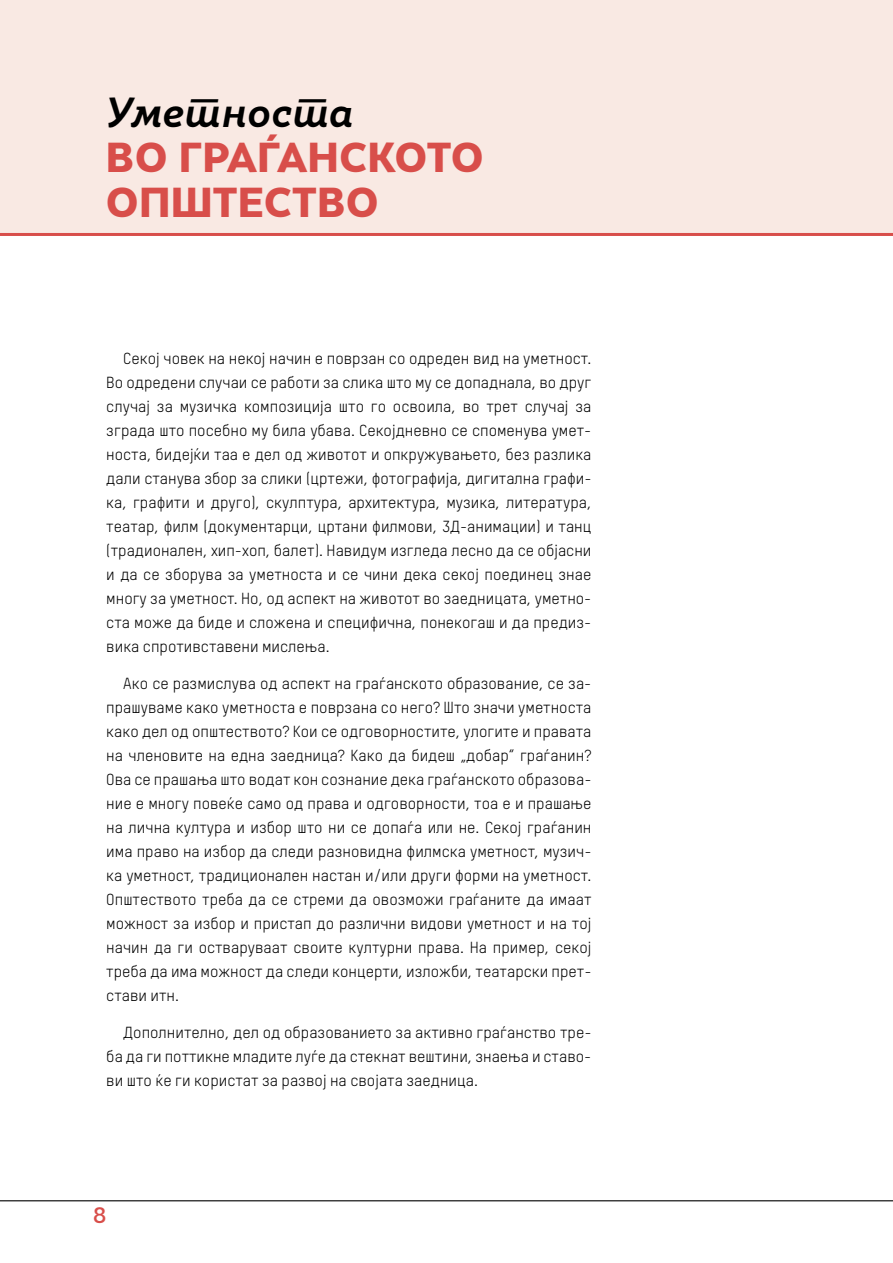
<style>
.page{position:relative;width:893px;height:1263px;background:#fff}
.page>*{position:absolute;margin:0;border:0;box-sizing:border-box;transform-origin:0 0}
.t1{font:900 39.15px/44.8px "Skola Sans";letter-spacing:.02em;color:#d84e4a}
.t2{font:italic 700 39.15px "Skola Sans";letter-spacing:.02em;color:#000}
.t3{font:500 21px "Skola Sans";color:#d84e4a}
.t4{font:15.75px/24px "Oxfam TSTARPRO";color:#000;text-align:justify}
</style>
<div class="page">
<hr style="left:0;top:1200px;width:893px;height:1px;background:#000">
<div style="left:0;top:0;width:893px;height:233px;background:#f9e9e3"></div>
<hr style="left:0;top:233px;width:893px;height:3px;background:#d84e4a">
<h1 class="t2" style="left:106px;top:89px;width:248px">Уметноста</h1>
<h1 class="t1" style="left:106px;top:135px;width:379px">ВО ГРАЃАНСКОТО<br>ОПШТЕСТВО</h1>
<p class="t4" style="left:106px;top:347px;width:487px;text-indent:17px">Секој човек на некој начин е поврзан со одреден вид на уметност.<br>Во одредени случаи се работи за слика што му се допаднала, во друг случај за музичка композиција што го освоила, во трет случај за зграда што посебно му била убава. Секојдневно се споменува умет&shy;носта, бидејќи таа е дел од животот и опкружувањето, без разлика дали станува збор за слики (цртежи, фотографија, дигитална графи&shy;ка, графити и друго), скулптура, архитектура, музика, литература, театар, филм (документарци, цртани филмови, 3Д-анимации) и танц (традионален, хип-хоп, балет). Навидум изгледа лесно да се објасни и да се зборува за уметноста и се чини дека секој поединец знае многу за уметност. Но, од аспект на животот во заедницата, уметно&shy;ста може да биде и сложена и специфична, понекогаш и да предиз&shy;вика спротивставени мислења.</p>
<p class="t4" style="left:106px;top:671px;width:487px;text-indent:17px">Ако се размислува од аспект на граѓанското образование, се за&shy;прашуваме како уметноста е поврзана со него? Што значи уметноста како дел од општеството? Кои се одговорностите, улогите и правата на членовите на една заедница? Како да бидеш „добар“ граѓанин?<br>Ова се прашања што водат кон сознание дека граѓанското образова&shy;ние е многу повеќе само од права и одговорности, тоа е и прашање на лична култура и избор што ни се допаѓа или не. Секој граѓанин има право на избор да следи разновидна филмска уметност, музич&shy;ка уметност, традиционален настан и/или други форми на уметност.<br>Општеството треба да се стреми да овозможи граѓаните да имаат можност за избор и пристап до различни видови уметност и на тој начин да ги остваруваат своите културни права. На пример, секој треба да има можност да следи концерти, изложби, театарски прет&shy;стави итн.</p>
<p class="t4" style="left:106px;top:1020px;width:487px;text-indent:17px">Дополнително, дел од образованието за активно граѓанство тре&shy;ба да ги поттикне младите луѓе да стекнат вештини, знаења и ставо&shy;ви што ќе ги користат за развој на својата заедница.</p>
<h2 class="t3" style="left:93px;top:1203px;width:15px">8</h2>
</div>
